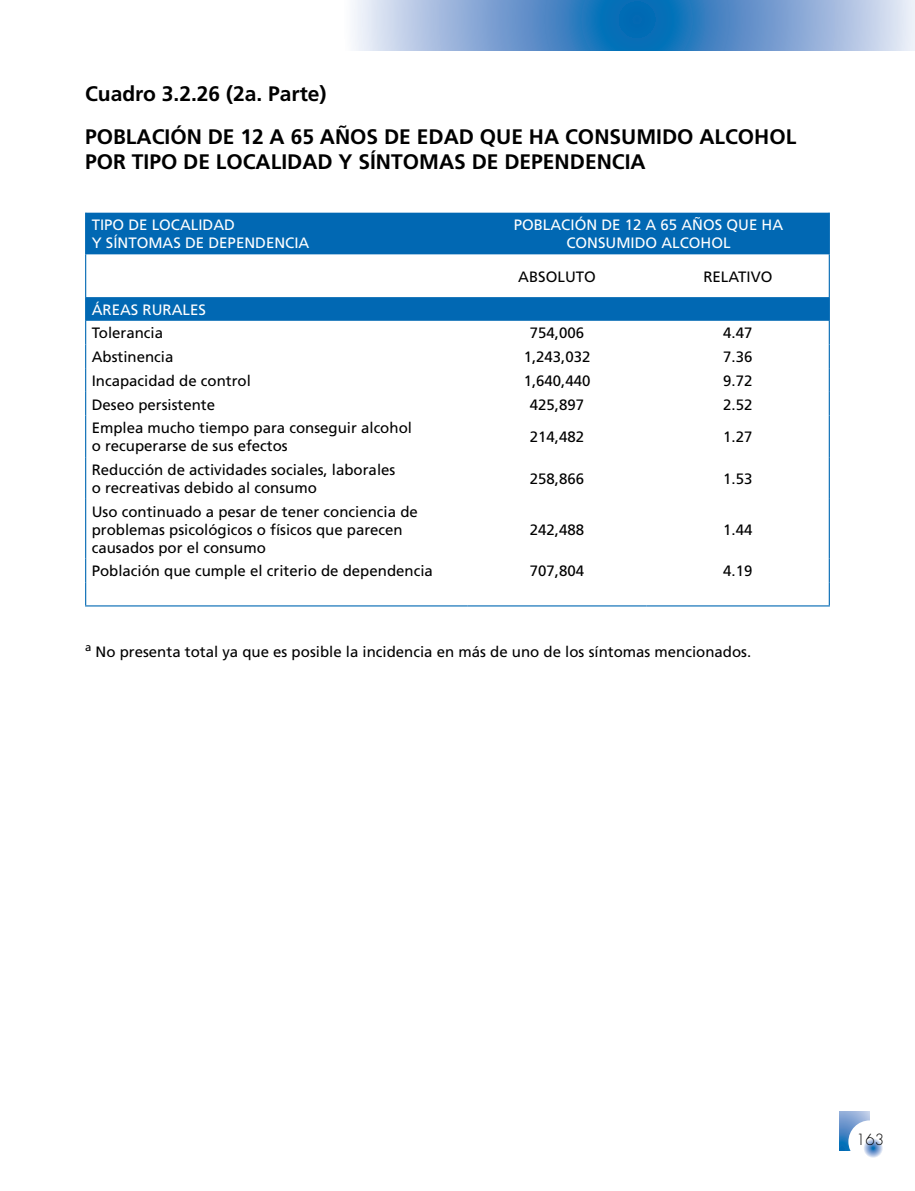
<style>
.page{position:relative;width:915px;height:1191px;background:#fff}
.page>*{position:absolute;margin:0;border:0;box-sizing:border-box;transform-origin:0 0}
.t1{font:700 21px/42.5px "Frutiger";color:#000}
.t2{font:15px/18px "Frutiger";color:#000}
.t3{font:15px/18px "Frutiger";color:#fff}
.t4{font:300 15px "Futura";color:#000}
</style>
<div class="page">
<svg style="left:353px;top:0;width:561px;height:51px;background:#74a2d2"></svg>
<svg style="left:839px;top:1111px;width:30px;height:39px"></svg>
<svg style="left:848px;top:1120px;width:42px;height:43px"></svg>
<svg style="left:86px;top:213px;width:742px;height:108px;fill:#0168b3"></svg>
<hr style="left:85px;top:213px;width:1px;height:41px;background:#0168b3">
<hr style="left:828px;top:213px;width:1px;height:41px;background:#0168b3">
<hr style="left:85px;top:254px;width:1px;height:43px;background:#0168b3">
<hr style="left:828px;top:254px;width:1px;height:43px;background:#0168b3">
<svg style="left:85px;top:297px;width:1px;height:118px"></svg>
<svg style="left:828px;top:297px;width:1px;height:118px"></svg>
<hr style="left:85px;top:415px;width:1px;height:42px;background:#0168b3">
<hr style="left:828px;top:415px;width:1px;height:42px;background:#0168b3">
<hr style="left:85px;top:457px;width:1px;height:42px;background:#0168b3">
<hr style="left:828px;top:457px;width:1px;height:42px;background:#0168b3">
<hr style="left:85px;top:499px;width:1px;height:59px;background:#0168b3">
<hr style="left:828px;top:499px;width:1px;height:59px;background:#0168b3">
<svg style="left:85px;top:558px;width:1px;height:47px"></svg>
<svg style="left:828px;top:558px;width:1px;height:47px"></svg>
<hr style="left:85px;top:605px;width:382px;height:1px;background:#0168b3">
<hr style="left:467px;top:605px;width:179px;height:1px;background:#0168b3">
<hr style="left:646px;top:605px;width:183px;height:1px;background:#0168b3">
<h1 class="t1" style="left:85px;top:73px;width:712px">Cuadro 3.2.26 (2a. Parte)<br>POBLACIÓN DE 12 A 65 AÑOS DE EDAD QUE HA CONSUMIDO ALCOHOL</h1>
<h1 class="t1" style="left:85px;top:140px;width:562px">POR TIPO DE LOCALIDAD Y SÍNTOMAS DE DEPENDENCIA</h1>
<p class="t3" style="left:92px;top:216px;width:219px">TIPO DE LOCALIDAD<br>Y SÍNTOMAS DE DEPENDENCIA</p>
<p class="t3" style="left:513px;top:216px;width:271px;text-align:center">POBLACIÓN DE 12 A 65 AÑOS QUE HA<br>CONSUMIDO ALCOHOL</p>
<p class="t2" style="left:518px;top:267px;width:79px">ABSOLUTO</p>
<p class="t2" style="left:703px;top:267px;width:70px">RELATIVO</p>
<p class="t3" style="left:92px;top:300px;width:116px">ÁREAS RURALES</p>
<p class="t2" style="left:92px;top:324px;width:73px">Tolerancia</p>
<p class="t2" style="left:529px;top:324px;width:56px">754,006</p>
<p class="t2" style="left:723px;top:324px;width:31px">4.47</p>
<p class="t2" style="left:92px;top:348px;width:83px">Abstinencia</p>
<p class="t2" style="left:523px;top:348px;width:68px">1,243,032</p>
<p class="t2" style="left:723px;top:348px;width:31px">7.36</p>
<p class="t2" style="left:92px;top:371px;width:161px">Incapacidad de control</p>
<p class="t2" style="left:523px;top:371px;width:68px">1,640,440</p>
<p class="t2" style="left:723px;top:371px;width:31px">9.72</p>
<p class="t2" style="left:92px;top:395px;width:125px">Deseo persistente</p>
<p class="t2" style="left:529px;top:395px;width:56px">425,897</p>
<p class="t2" style="left:723px;top:395px;width:31px">2.52</p>
<p class="t2" style="left:92px;top:419px;width:322px">Emplea mucho tiempo para conseguir alcohol o recuperarse de sus efectos</p>
<p class="t2" style="left:529px;top:428px;width:56px">214,482</p>
<p class="t2" style="left:723px;top:428px;width:31px">1.27</p>
<p class="t2" style="left:92px;top:460px;width:305px">Reducción de actividades sociales, laborales o recreativas debido al consumo</p>
<p class="t2" style="left:529px;top:469px;width:56px">258,866</p>
<p class="t2" style="left:723px;top:469px;width:31px">1.53</p>
<p class="t2" style="left:92px;top:502px;width:327px">Uso continuado a pesar de tener conciencia de problemas psicológicos o físicos que parecen causados por el consumo</p>
<p class="t2" style="left:529px;top:520px;width:56px">242,488</p>
<p class="t2" style="left:723px;top:520px;width:31px">1.44</p>
<p class="t2" style="left:92px;top:562px;width:342px">Población que cumple el criterio de dependencia</p>
<p class="t2" style="left:529px;top:562px;width:56px">707,804</p>
<p class="t2" style="left:723px;top:562px;width:31px">4.19</p>
<p class="t2" style="left:85px;top:643px;width:667px"><sup>a</sup> No presenta total ya que es posible la incidencia en más de uno de los síntomas mencionados.</p>
<p class="t4" style="left:855px;top:1130px;width:29px">163</p>
</div>
